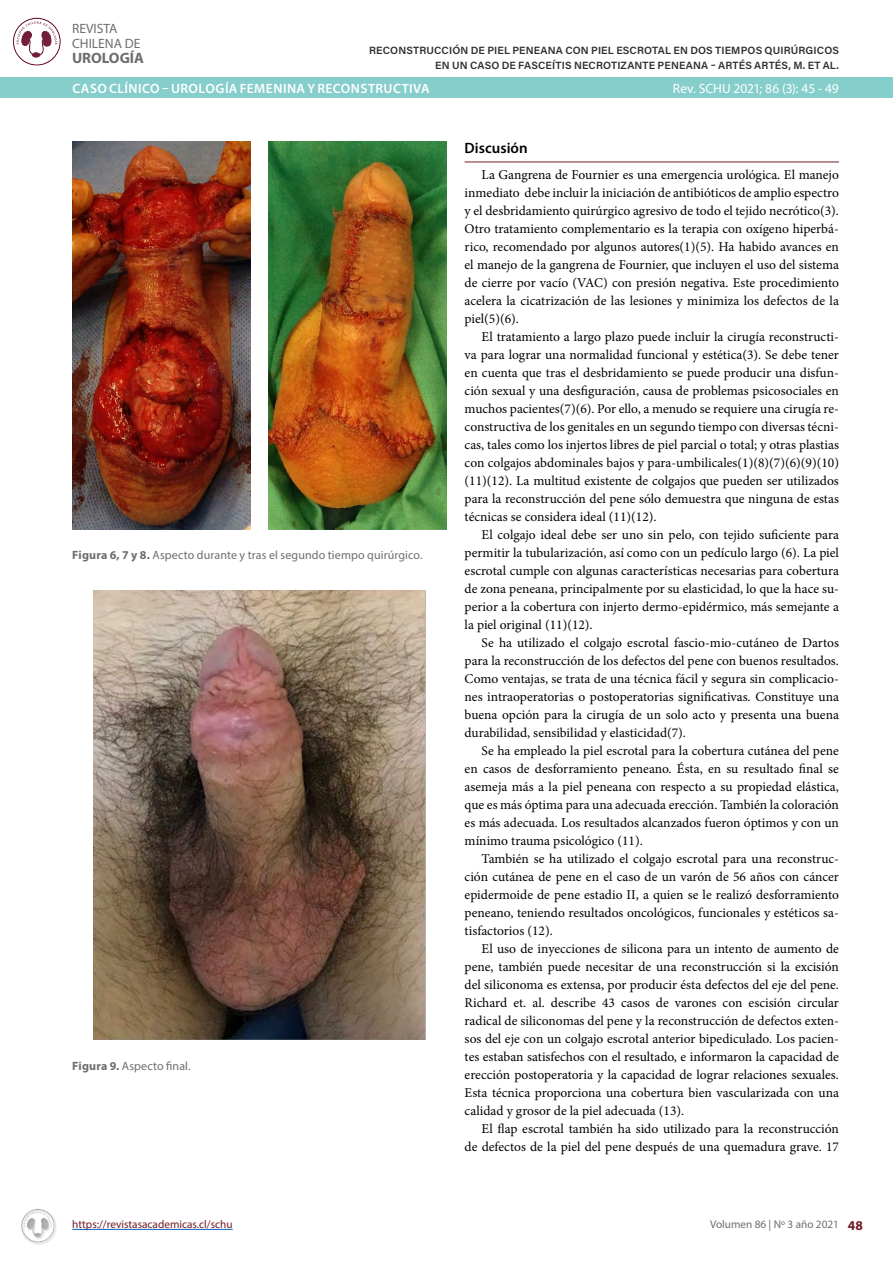
<style>
.page{position:relative;width:893px;height:1263px;background:#fff}
.page>*{position:absolute;margin:0;border:0;box-sizing:border-box;transform-origin:0 0}
.t1{font:600 15px "Myriad Pro";color:#000}
.t2{font:700 15px "Myriad Pro";color:#6d6e71}
.t3{font:13.5px/18px "Minion Pro";color:#000;text-align:justify}
.t4{font:600 13.5px "Myriad Pro";letter-spacing:.035em;color:#fff}
.t5{font:13.5px "Myriad Pro";letter-spacing:-.005em;color:#fff}
.t6{font:13.5px/15px "Myriad Pro";color:#6d6e71}
.t7{font:12px "Myriad Pro";letter-spacing:.005em;color:#6d6e71}
.t8{font:11.25px "Myriad Pro";color:#711c28}
.t9{font:11.25px "Myriad Pro";color:#6d6e71}
.t10{font:600 10.5px/15px "Acumin Pro";letter-spacing:.015em;color:#2e2e2f;text-align:right}
.s1{font-weight:700}
.s2{font-weight:700;font-size:13.5px;color:#711c28}
</style>
<div class="page">
<div style="left:0;top:1190px;width:79px;height:61px;background:#000;opacity:.07"></div>
<svg style="left:24px;top:1211px;width:28px;height:26px"></svg>
<hr style="left:72px;top:1229px;width:161px;height:1px;background:#0563c1">
<svg style="left:16px;top:21px;width:42px;height:36px"></svg>
<div style="left:0;top:77px;width:893px;height:21px;background:#86cecc"></div>
<img style="left:72px;top:141px;width:178px;height:388px">
<img style="left:268px;top:141px;width:179px;height:388px">
<img style="left:93px;top:590px;width:333px;height:450px">
<hr style="left:465px;top:162px;width:374px;height:1px;background:#711c28">
<p class="t6" style="left:72px;top:20px;width:70px">REVISTA<br>CHILENA DE</p>
<p class="t2" style="left:72px;top:48px;width:74px">UROLOGÍA</p>
<p class="t10" style="left:369px;top:42px;width:471px">RECONSTRUCCIÓN DE PIEL PENEANA CON PIEL ESCROTAL EN DOS TIEMPOS QUIRÚRGICOS<br>EN UN CASO DE FASCEÍTIS NECROTIZANTE PENEANA – ARTÉS ARTÉS, M. ET AL.</p>
<p class="t5" style="left:673px;top:80px;width:167px">Rev. SCHU 2021; 86 (3): 45 - 49</p>
<p class="t4" style="left:72px;top:80px;width:359px">CASO CLÍNICO – UROLOGÍA FEMENINA Y RECONSTRUCTIVA</p>
<p class="t7" style="left:72px;top:547px;width:352px"><span class="s1">Figura 6, 7 y 8.</span> Aspecto durante y tras el segundo tiempo quirúrgico.</p>
<p class="t7" style="left:72px;top:1058px;width:120px"><span class="s1">Figura 9.</span> Aspecto final.</p>
<p class="t1" style="left:465px;top:138px;width:64px">Discusión</p>
<p class="t3" style="left:465px;top:166px;width:376px;text-indent:17px">La Gangrena de Fournier es una emergencia urológica. El manejo inmediato debe incluir la iniciación de antibióticos de amplio espectro y el desbridamiento quirúrgico agresivo de todo el tejido necrótico(3).<br>Otro tratamiento complementario es la terapia con oxígeno hiperbá&shy;rico, recomendado por algunos autores(1)(5). Ha habido avances en el manejo de la gangrena de Fournier, que incluyen el uso del sistema de cierre por vacío (VAC) con presión negativa. Este procedimiento acelera la cicatrización de las lesiones y minimiza los defectos de la piel(5)(6).</p>
<p class="t3" style="left:465px;top:328px;width:376px;text-indent:17px">El tratamiento a largo plazo puede incluir la cirugía reconstructi&shy;va para lograr una normalidad funcional y estética(3). Se debe tener en cuenta que tras el desbridamiento se puede producir una disfun&shy;ción sexual y una desfiguración, causa de problemas psicosociales en muchos pacientes(7)(6). Por ello, a menudo se requiere una cirugía re&shy;constructiva de los genitales en un segundo tiempo con diversas técni&shy;cas, tales como los injertos libres de piel parcial o total; y otras plastias con colgajos abdominales bajos y para-umbilicales(1)(8)(7)(6)(9)(10) (11)(12). La multitud existente de colgajos que pueden ser utilizados para la reconstrucción del pene sólo demuestra que ninguna de estas técnicas se considera ideal (11)(12).</p>
<p class="t3" style="left:465px;top:526px;width:376px;text-indent:17px">El colgajo ideal debe ser uno sin pelo, con tejido suficiente para permitir la tubularización, así como con un pedículo largo (6). La piel escrotal cumple con algunas características necesarias para cobertura de zona peneana, principalmente por su elasticidad, lo que la hace su&shy;perior a la cobertura con injerto dermo-epidérmico, más semejante a la piel original (11)(12).</p>
<p class="t3" style="left:465px;top:634px;width:376px;text-indent:17px">Se ha utilizado el colgajo escrotal fascio-mio-cutáneo de Dartos para la reconstrucción de los defectos del pene con buenos resultados.<br>Como ventajas, se trata de una técnica fácil y segura sin complicacio&shy;nes intraoperatorias o postoperatorias significativas. Constituye una buena opción para la cirugía de un solo acto y presenta una buena durabilidad, sensibilidad y elasticidad(7).</p>
<p class="t3" style="left:465px;top:742px;width:376px;text-indent:17px">Se ha empleado la piel escrotal para la cobertura cutánea del pene en casos de desforramiento peneano. Ésta, en su resultado final se asemeja más a la piel peneana con respecto a su propiedad elástica, que es más óptima para una adecuada erección. También la coloración es más adecuada. Los resultados alcanzados fueron óptimos y con un mínimo trauma psicológico (11).</p>
<p class="t3" style="left:465px;top:850px;width:376px;text-indent:17px">También se ha utilizado el colgajo escrotal para una reconstruc&shy;ción cutánea de pene en el caso de un varón de 56 años con cáncer epidermoide de pene estadio II, a quien se le realizó desforramiento peneano, teniendo resultados oncológicos, funcionales y estéticos sa&shy;tisfactorios (12).</p>
<p class="t3" style="left:465px;top:940px;width:376px;text-indent:17px">El uso de inyecciones de silicona para un intento de aumento de pene, también puede necesitar de una reconstrucción si la excisión del siliconoma es extensa, por producir ésta defectos del eje del pene.<br>Richard et. al. describe 43 casos de varones con escisión circular radical de siliconomas del pene y la reconstrucción de defectos exten&shy;sos del eje con un colgajo escrotal anterior bipediculado. Los pacien&shy;tes estaban satisfechos con el resultado, e informaron la capacidad de erección postoperatoria y la capacidad de lograr relaciones sexuales.<br>Esta técnica proporciona una cobertura bien vascularizada con una calidad y grosor de la piel adecuada (13).</p>
<p class="t3" style="left:465px;top:1120px;width:376px;text-align:right">El flap escrotal también ha sido utilizado para la reconstrucción<br>de defectos de la piel del pene después de una quemadura grave. 17</p>
<p class="t8" style="left:72px;top:1217px;width:162px">https://revistasacademicas.cl/schu</p>
<p class="t9" style="left:710px;top:1217px;width:154px">Volumen 86 | Nº 3 año 2021 <span class="s2">48</span></p>
</div>
